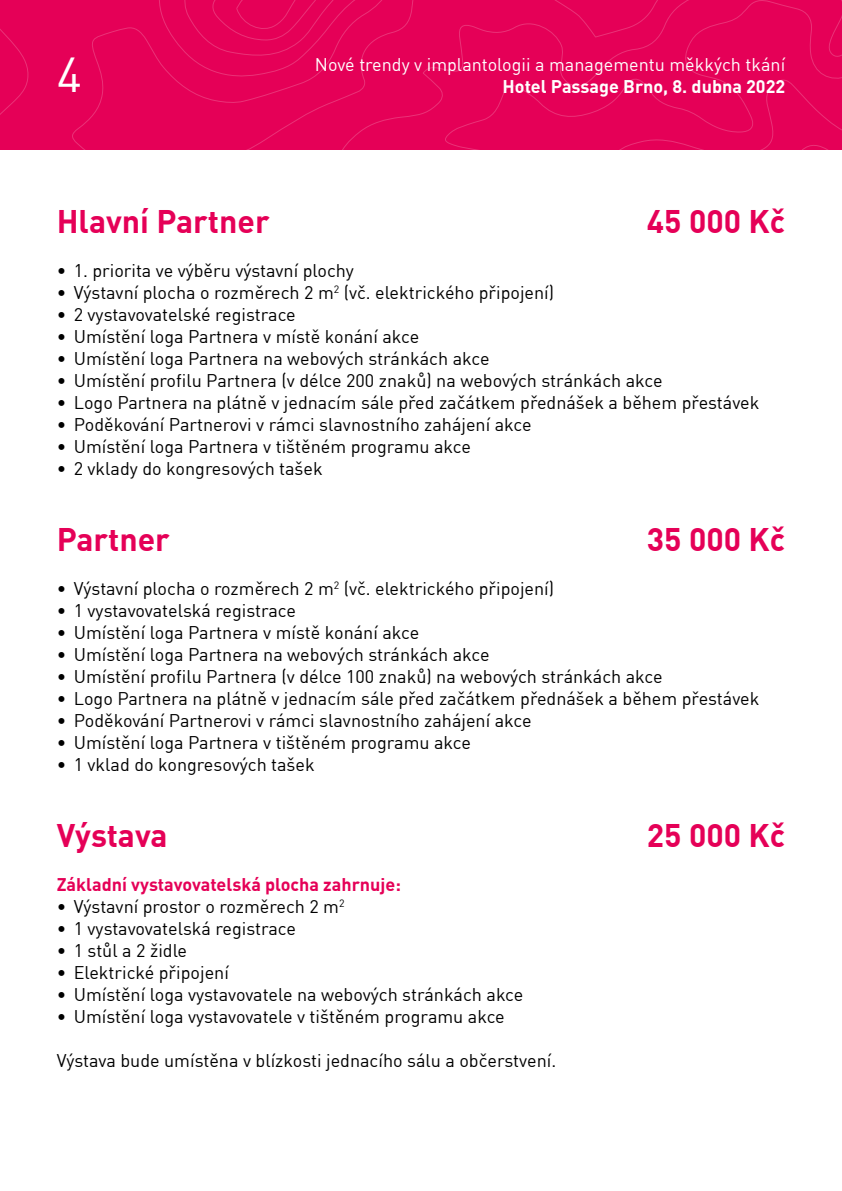
<style>
.page{position:relative;width:842px;height:1191px;background:#fff}
.page>*{position:absolute;margin:0;border:0;box-sizing:border-box;transform-origin:0 0}
.t1{font:48px "DINCE";color:#fff}
.t2{font:700 32px "DINCE";color:#e50057}
.t3{font:18px "DINCE";color:#000}
.t4{font:18px "DINCE";color:#fff}
.t5{font:700 18px "DINCE";color:#e50057}
.t6{font:700 18px "DINCE";color:#fff}
</style>
<div class="page">
<div style="left:0;top:0;width:842px;height:150px;background:#e50057"></div>
<svg style="left:183px;top:0;width:180px;height:58px;background:#e50258"></svg>
<h1 class="t1" style="left:57px;top:44px;width:27px">4</h1>
<p class="t4" style="left:315px;top:53px;width:472px">Nové trendy v implantologii a managementu měkkých tkání</p>
<p class="t6" style="left:503px;top:75px;width:284px">Hotel Passage Brno, 8. dubna 2022</p>
<h2 class="t2" style="left:57px;top:200px;width:214px">Hlavní Partner</h2>
<h2 class="t2" style="left:647px;top:200px;width:140px">45 000 Kč</h2>
<p class="t3" style="left:57px;top:259px;width:299px">• 1. priorita ve výběru výstavní plochy</p>
<p class="t3" style="left:57px;top:281px;width:499px">• Výstavní plocha o rozměrech 2 m<sup>2</sup> (vč. elektrického připojení)</p>
<p class="t3" style="left:57px;top:303px;width:241px">• 2 vystavovatelské registrace</p>
<p class="t3" style="left:57px;top:325px;width:364px">• Umístění loga Partnera v místě konání akce</p>
<p class="t3" style="left:57px;top:347px;width:434px">• Umístění loga Partnera na webových stránkách akce</p>
<p class="t3" style="left:57px;top:369px;width:607px">• Umístění profilu Partnera (v délce 200 znaků) na webových stránkách akce</p>
<p class="t3" style="left:57px;top:391px;width:704px">• Logo Partnera na plátně v jednacím sále před začátkem přednášek a během přestávek</p>
<p class="t3" style="left:57px;top:413px;width:476px">• Poděkování Partnerovi v rámci slavnostního zahájení akce</p>
<p class="t3" style="left:57px;top:435px;width:416px">• Umístění loga Partnera v tištěném programu akce</p>
<p class="t3" style="left:57px;top:457px;width:268px">• 2 vklady do kongresových tašek</p>
<h2 class="t2" style="left:57px;top:518px;width:115px">Partner</h2>
<h2 class="t2" style="left:647px;top:518px;width:140px">35 000 Kč</h2>
<p class="t3" style="left:57px;top:577px;width:499px">• Výstavní plocha o rozměrech 2 m<sup>2</sup> (vč. elektrického připojení)</p>
<p class="t3" style="left:57px;top:599px;width:241px">• 1 vystavovatelská registrace</p>
<p class="t3" style="left:57px;top:621px;width:364px">• Umístění loga Partnera v místě konání akce</p>
<p class="t3" style="left:57px;top:643px;width:434px">• Umístění loga Partnera na webových stránkách akce</p>
<p class="t3" style="left:57px;top:665px;width:607px">• Umístění profilu Partnera (v délce 100 znaků) na webových stránkách akce</p>
<p class="t3" style="left:57px;top:687px;width:704px">• Logo Partnera na plátně v jednacím sále před začátkem přednášek a během přestávek</p>
<p class="t3" style="left:57px;top:709px;width:476px">• Poděkování Partnerovi v rámci slavnostního zahájení akce</p>
<p class="t3" style="left:57px;top:731px;width:416px">• Umístění loga Partnera v tištěném programu akce</p>
<p class="t3" style="left:57px;top:753px;width:259px">• 1 vklad do kongresových tašek</p>
<h2 class="t2" style="left:57px;top:814px;width:112px">Výstava</h2>
<h2 class="t2" style="left:647px;top:814px;width:140px">25 000 Kč</h2>
<p class="t5" style="left:57px;top:873px;width:346px">Základní vystavovatelská plocha zahrnuje:</p>
<p class="t3" style="left:57px;top:895px;width:289px">• Výstavní prostor o rozměrech 2 m<sup>2</sup></p>
<p class="t3" style="left:57px;top:917px;width:241px">• 1 vystavovatelská registrace</p>
<p class="t3" style="left:57px;top:939px;width:132px">• 1 stůl a 2 židle</p>
<p class="t3" style="left:57px;top:961px;width:174px">• Elektrické připojení</p>
<p class="t3" style="left:57px;top:983px;width:468px">• Umístění loga vystavovatele na webových stránkách akce</p>
<p class="t3" style="left:57px;top:1005px;width:450px">• Umístění loga vystavovatele v tištěném programu akce</p>
<p class="t3" style="left:57px;top:1049px;width:501px">Výstava bude umístěna v blízkosti jednacího sálu a občerstvení.</p>
</div>
